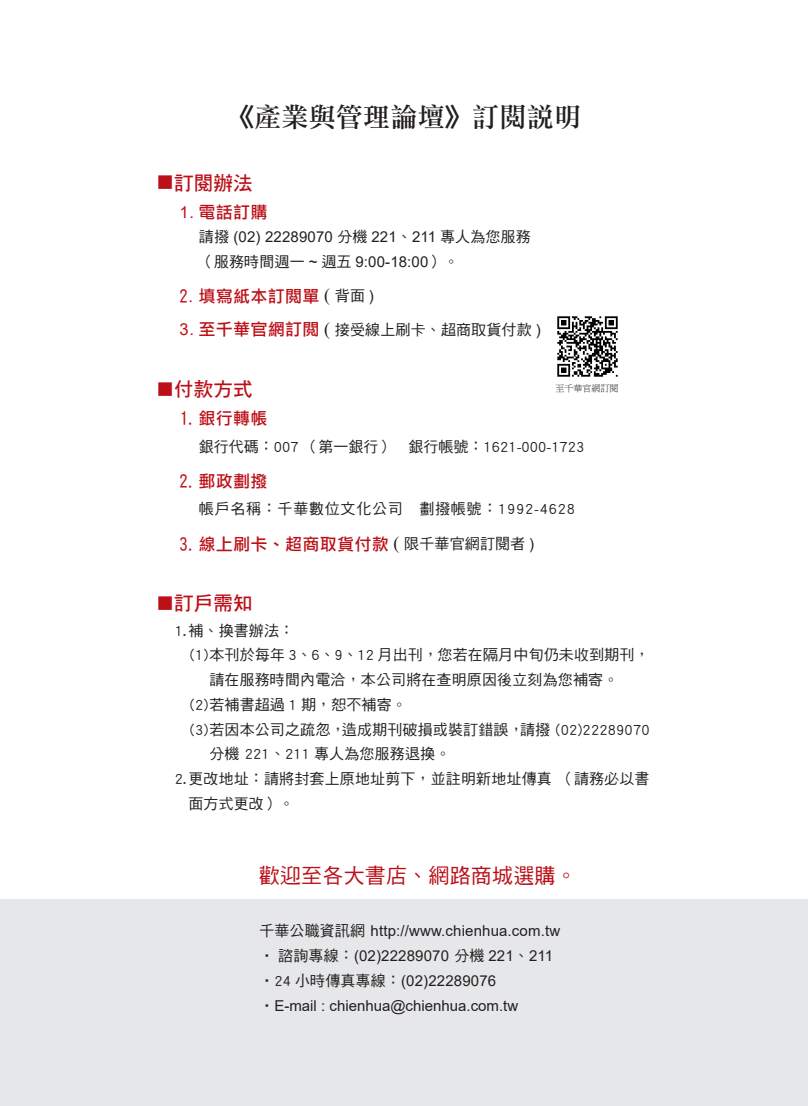
<style>
.page{position:relative;width:808px;height:1106px;background:#fff}
.page>*{position:absolute;margin:0;border:0;box-sizing:border-box;transform-origin:0 0}
.t1{font:27px "DF Li Song Md WIN BF";letter-spacing:.01em;color:#231f20}
.t2{font:21px "DF Hei Std W5";letter-spacing:.01em;color:#bb1018}
.t3{font:19.5px "DF Hei Std W7";letter-spacing:.01em;color:#bb1018}
.t4{font:16.5px "DF Li Hei Md WIN BF";letter-spacing:.05em;color:#bb1018}
.t5{font:15px/24.8px "DF Hei Std W5";letter-spacing:.01em;color:#231f20}
.t6{font:15px/24.8px "Arial";letter-spacing:.01em;color:#231f20}
.t7{font:15px "DF Hei Std W5";letter-spacing:.05em;color:#231f20}
.t8{font:9px "DF Ming Lt HK BF";color:#231f20}
.s1{font-size:13.5px}
.s2{font-family:"Arial"}
.s3{font-family:"DF Hei Std W5"}
.s4{font-family:"Times New Roman";font-size:18px;color:#231f20}
.s5{font-family:"DF Hei Std W5";font-size:15px;color:#231f20}
.s6{font-family:"Arial";font-size:15px;color:#231f20}
.s7{font-family:"Arial";font-size:16.5px;color:#bb1018}
.s8{font-family:"DF Li Hei Md WIN BF";font-size:16.5px;color:#bb1018}
.s9{font-family:"Times New Roman";font-size:18px}
</style>
<div class="page">
<div style="left:0;top:899px;width:808px;height:207px;background:#e6e7e9"></div>
<img style="left:557px;top:316px;width:61px;height:61px">
<h1 class="t1" style="left:227px;top:103px;width:356px">《產業與管理論壇》訂閱說明</h1>
<h3 class="t3" style="left:158px;top:172px;width:96px"><span class="s1">█</span> 訂閱辦法</h3>
<p class="t4" style="left:179px;top:204px;width:89px"><span class="s2">1.</span> 電話訂購</p>
<p class="t6" style="left:199px;top:224px;width:333px"><span class="s3">請撥</span> (02) 22289070 <span class="s3">分機</span> 221<span class="s3">、</span>211 <span class="s3">專人為您服務</span></p>
<p class="t5" style="left:199px;top:248px;width:261px">（服務時間週一 <span class="s2">~</span> 週五 <span class="s2">9:00-18:00</span>）。</p>
<p class="t4" style="left:179px;top:288px;width:196px">2<span class="s2">.</span> 填寫紙本訂閱單 <span class="s4">(</span> <span class="s5">背面</span> <span class="s6">)</span></p>
<p class="t5" style="left:179px;top:316px;width:363px"><span class="s7">3.</span> <span class="s8">至千華官網訂閱</span> <span class="s9">(</span> 接受線上刷卡、超商取貨付款 <span class="s2">)</span></p>
<h3 class="t3" style="left:158px;top:378px;width:96px"><span class="s1">█</span> 付款方式</h3>
<p class="t4" style="left:179px;top:410px;width:89px">1. 銀行轉帳</p>
<p class="t5" style="left:199px;top:434px;width:387px">銀行代碼：007 （第一銀行） 銀行帳號：1621-000-1723</p>
<p class="t4" style="left:179px;top:472px;width:89px">2. 郵政劃撥</p>
<p class="t7" style="left:199px;top:501px;width:378px">帳戶名稱：千華數位文化公司 劃撥帳號：1992-4628</p>
<p class="t4" style="left:179px;top:535px;width:356px">3. 線上刷卡、超商取貨付款 <span class="s4">(</span> <span class="s5">限千華官網訂閱者</span> <span class="s6">)</span></p>
<p class="t8" style="left:556px;top:383px;width:64px">至千華官網訂閱</p>
<h3 class="t3" style="left:158px;top:593px;width:96px"><span class="s1">█</span> 訂戶需知</h3>
<p class="t5" style="left:175px;top:617px;width:121px">1. 補、換書辦法：</p>
<p class="t5" style="left:190px;top:642px;width:461px">(1) 本刊於每年 3、6、9、12 月出刊，您若在隔月中旬仍未收到期刊，</p>
<p class="t5" style="left:209px;top:667px;width:410px">請在服務時間內電洽，本公司將在查明原因後立刻為您補寄。</p>
<p class="t5" style="left:190px;top:692px;width:219px">(2) 若補書超過 1 期，恕不補寄。</p>
<p class="t5" style="left:190px;top:716px;width:461px">(3) 若因本公司之疏忽，造成期刊破損或裝訂錯誤，請撥 (02)22289070</p>
<p class="t5" style="left:209px;top:741px;width:242px">分機 221、211 專人為您服務退換。</p>
<p class="t5" style="left:188px;top:766px;width:463px;text-indent:-14px">2. 更改地址：請將封套上原地址剪下，並註明新地址傳真（請務必以書面方式更改）。</p>
<h2 class="t2" style="left:259px;top:863px;width:319px">歡迎至各大書店、網路商城選購。</h2>
<p class="t6" style="left:259px;top:918px;width:302px"><span class="s3">千華公職資訊網</span> http://www.chienhua.com.tw <span class="s3">‧ 諮詢專線：</span>(02)22289070 <span class="s3">分機</span> 221<span class="s3">、</span>211 <span class="s3">‧24 小時傳真專線：</span>(02)22289076<br><span class="s3">‧</span>E-mail : chienhua@chienhua.com.tw</p>
</div>
